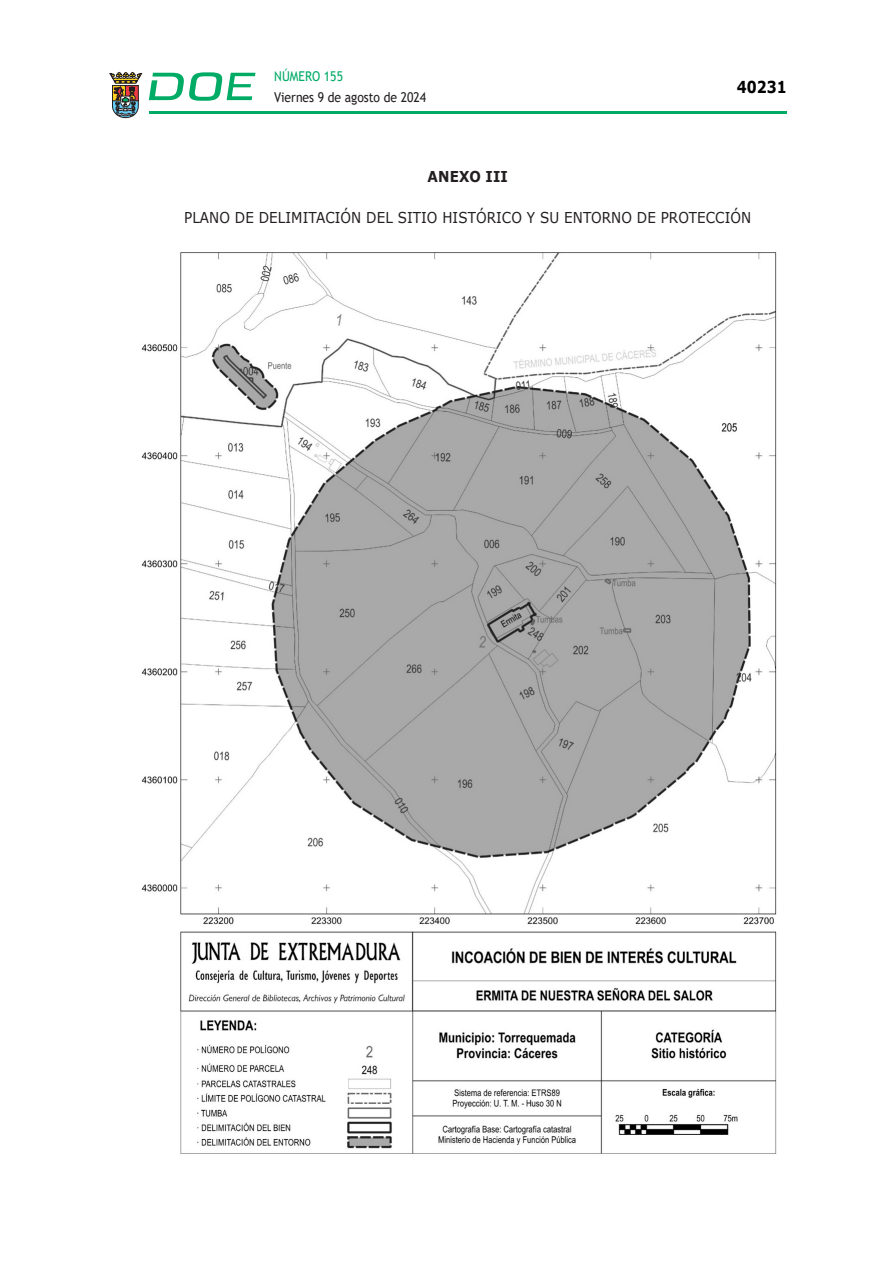
<style>
.page{position:relative;width:893px;height:1263px;background:#fff}
.page>*{position:absolute;margin:0;border:0;box-sizing:border-box;transform-origin:0 0}
.t1{font:700 16.5px "Verdana";color:#000;scale:.85 1}
.CUERPO_DE_TEXTO{font:15px "Verdana";letter-spacing:.005em;color:#231f20;scale:.9 1}
.CUERPO_DE_TEXTO-2{font:700 15px "Verdana";letter-spacing:.005em;color:#231f20;scale:.9 1}
.t2{font:13.5px "Trebuchet MS";color:#231f20;scale:.9 1}
.t3{font:13.5px "Trebuchet MS";color:#00ab67;scale:.9 1}
</style>
<div class="page">
<hr style="left:149px;top:111px;width:638px;height:3px;background:#00ab66">
<svg style="left:109px;top:72px;width:33px;height:46px"></svg>
<svg style="left:149px;top:72px;width:106px;height:29px"></svg>
<img style="left:141px;top:252px;width:636px;height:902px">
<p class="t3" style="left:274px;top:67px;width:78px">NÚMERO 155</p>
<p class="t2" style="left:274px;top:88px;width:170px">Viernes 9 de agosto de 2024</p>
<p class="t1" style="left:737px;top:75px;width:60px">40231</p>
<p class="CUERPO_DE_TEXTO-2" style="left:428px;top:165px;width:91px">ANEXO III</p>
<p class="CUERPO_DE_TEXTO" style="left:184px;top:207px;width:632px">PLANO DE DELIMITACIÓN DEL SITIO HISTÓRICO Y SU ENTORNO DE PROTECCIÓN</p>
</div>
